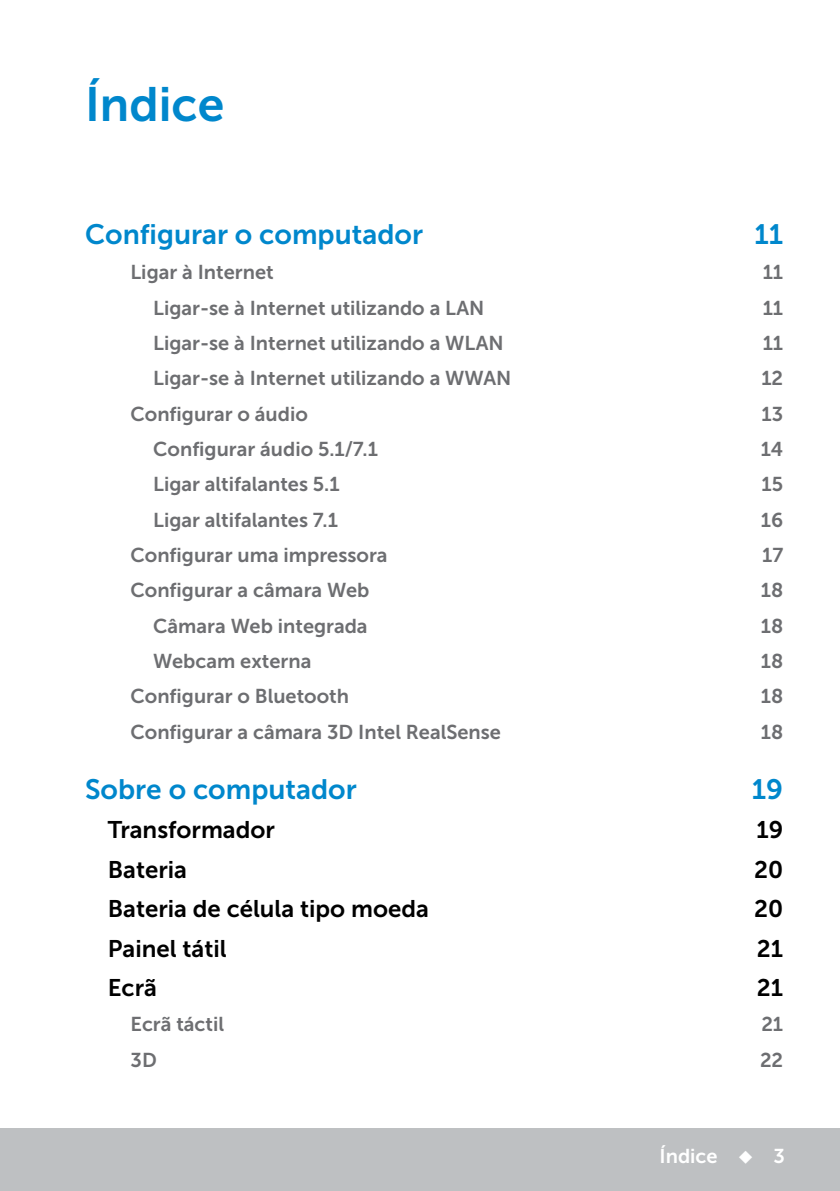
<style>
.page{position:relative;width:840px;height:1191px;background:#fff}
.page>*{position:absolute;margin:0;border:0;box-sizing:border-box;transform-origin:0 0}
.Contents{font:48px "Museo Sans For Dell 700";color:#0087cc}
.Title_TOC{font:28px "Museo Sans For Dell 700";color:#0087cc}
.Head1_TOC{font:24px "Museo Sans For Dell 700";color:#000}
.Head3_TOC{font:20px "Museo Sans For Dell 700";color:#6d6e71}
.Head2_TOC{font:20px "Museo Sans For Dell 700";color:#6d6e71}
.Page_No{font:20px "Museo Sans For Dell 700";color:#fff}
</style>
<div class="page">
<div style="left:0;top:1128px;width:839px;height:63px;background:#bec0c2"></div>
<p class="Contents" style="left:85px;top:78px;width:141px">Índice</p>
<p class="Title_TOC" style="left:85px;top:218px;width:339px">Configurar o computador</p>
<p class="Title_TOC" style="left:754px;top:218px;width:30px">11</p>
<p class="Head2_TOC" style="left:130px;top:261px;width:144px">Ligar à Internet</p>
<p class="Head2_TOC" style="left:762px;top:261px;width:22px">11</p>
<p class="Head3_TOC" style="left:153px;top:296px;width:332px">Ligar-se à Internet utilizando a LAN</p>
<p class="Head3_TOC" style="left:762px;top:296px;width:22px">11</p>
<p class="Head3_TOC" style="left:153px;top:332px;width:352px">Ligar-se à Internet utilizando a WLAN</p>
<p class="Head3_TOC" style="left:762px;top:332px;width:22px">11</p>
<p class="Head3_TOC" style="left:153px;top:367px;width:359px">Ligar-se à Internet utilizando a WWAN</p>
<p class="Head3_TOC" style="left:761px;top:367px;width:23px">12</p>
<p class="Head2_TOC" style="left:130px;top:402px;width:179px">Configurar o áudio</p>
<p class="Head2_TOC" style="left:761px;top:402px;width:23px">13</p>
<p class="Head3_TOC" style="left:153px;top:438px;width:226px">Configurar áudio 5.1/7.1</p>
<p class="Head3_TOC" style="left:760px;top:438px;width:24px">14</p>
<p class="Head3_TOC" style="left:153px;top:473px;width:188px">Ligar altifalantes 5.1</p>
<p class="Head3_TOC" style="left:761px;top:473px;width:23px">15</p>
<p class="Head3_TOC" style="left:153px;top:508px;width:186px">Ligar altifalantes 7.1</p>
<p class="Head3_TOC" style="left:760px;top:508px;width:24px">16</p>
<p class="Head2_TOC" style="left:130px;top:544px;width:258px">Configurar uma impressora</p>
<p class="Head2_TOC" style="left:761px;top:544px;width:23px">17</p>
<p class="Head2_TOC" style="left:130px;top:579px;width:240px">Configurar a câmara Web</p>
<p class="Head2_TOC" style="left:760px;top:579px;width:24px">18</p>
<p class="Head3_TOC" style="left:153px;top:614px;width:216px">Câmara Web integrada</p>
<p class="Head3_TOC" style="left:760px;top:614px;width:24px">18</p>
<p class="Head3_TOC" style="left:153px;top:650px;width:159px">Webcam externa</p>
<p class="Head3_TOC" style="left:760px;top:650px;width:24px">18</p>
<p class="Head2_TOC" style="left:130px;top:685px;width:220px">Configurar o Bluetooth</p>
<p class="Head2_TOC" style="left:760px;top:685px;width:24px">18</p>
<p class="Head2_TOC" style="left:130px;top:720px;width:372px">Configurar a câmara 3D Intel RealSense</p>
<p class="Head2_TOC" style="left:760px;top:720px;width:24px">18</p>
<p class="Title_TOC" style="left:85px;top:774px;width:273px">Sobre o computador</p>
<p class="Title_TOC" style="left:751px;top:774px;width:33px">19</p>
<p class="Head1_TOC" style="left:108px;top:817px;width:168px">Transformador</p>
<p class="Head1_TOC" style="left:756px;top:817px;width:28px">19</p>
<p class="Head1_TOC" style="left:108px;top:856px;width:81px">Bateria</p>
<p class="Head1_TOC" style="left:753px;top:856px;width:31px">20</p>
<p class="Head1_TOC" style="left:108px;top:895px;width:322px">Bateria de célula tipo moeda</p>
<p class="Head1_TOC" style="left:753px;top:895px;width:31px">20</p>
<p class="Head1_TOC" style="left:108px;top:935px;width:120px">Painel tátil</p>
<p class="Head1_TOC" style="left:756px;top:935px;width:28px">21</p>
<p class="Head1_TOC" style="left:108px;top:974px;width:51px">Ecrã</p>
<p class="Head1_TOC" style="left:756px;top:974px;width:28px">21</p>
<p class="Head2_TOC" style="left:130px;top:1013px;width:95px">Ecrã táctil</p>
<p class="Head2_TOC" style="left:761px;top:1013px;width:23px">21</p>
<p class="Head2_TOC" style="left:130px;top:1048px;width:28px">3D</p>
<p class="Head2_TOC" style="left:759px;top:1048px;width:25px">22</p>
<p class="Page_No" style="left:659px;top:1144px;width:127px">Índice ◆ 3</p>
</div>
